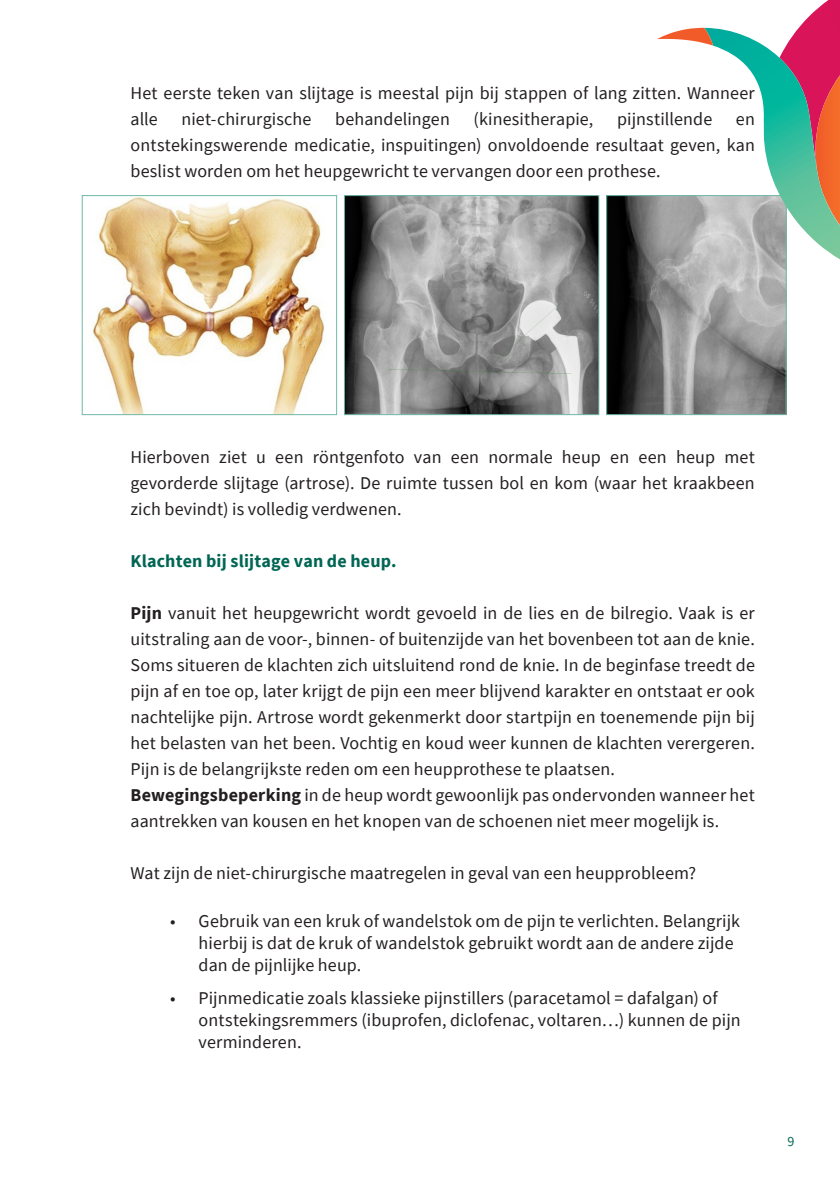
<style>
.page{position:relative;width:840px;height:1191px;background:#fff}
.page>*{position:absolute;margin:0;border:0;box-sizing:border-box;transform-origin:0 0}
.Body{font:18px/26px "Source Sans Pro";letter-spacing:.005em;color:#231f20}
.Titel_N4__vette_teks{font:700 18px "Source Sans Pro";letter-spacing:.01em;color:#006654}
.t1{font:14px "Source Sans Pro";color:#006654}
.s1{font-weight:700}
</style>
<div class="page">
<img style="left:92px;top:197px;width:233px;height:216px">
<div style="left:82px;top:195px;width:255px;height:220px;border:1px solid #70b9a7"></div>
<img style="left:346px;top:197px;width:251px;height:216px">
<div style="left:344px;top:195px;width:255px;height:220px;border:1px solid #70b9a7"></div>
<img style="left:607px;top:197px;width:177px;height:216px">
<div style="left:605px;top:195px;width:181px;height:220px;border:1px solid #70b9a7"></div>
<svg style="left:656px;top:0;width:183px;height:259px"></svg>
<p class="Body" style="left:130px;top:79px;width:625px">Het eerste teken van slijtage is meestal pijn bij stappen of lang zitten. Wanneer alle</p>
<p class="Body" style="left:181px;top:105px;width:131px">niet-chirurgische</p>
<p class="Body" style="left:335px;top:105px;width:116px">behandelingen</p>
<p class="Body" style="left:473px;top:105px;width:121px">(kinesitherapie,</p>
<p class="Body" style="left:616px;top:105px;width:97px">pijnstillende</p>
<p class="Body" style="left:130px;top:105px;width:625px;text-align:justify;text-indent:605px">en ontstekingswerende medicatie, inspuitingen) onvoldoende resultaat geven, kan beslist worden om het heupgewricht te vervangen door een prothese.</p>
<p class="Body" style="left:130px;top:443px;width:625px;text-align:justify">Hierboven ziet u een röntgenfoto van een normale heup en een heup met gevorderde slijtage (artrose). De ruimte tussen bol en kom (waar het kraakbeen zich bevindt) is volledig verdwenen.</p>
<p class="Titel_N4__vette_teks" style="left:130px;top:548px;width:267px">Klachten bij slijtage van de heup.</p>
<p class="Body" style="left:130px;top:599px;width:625px;text-align:justify"><span class="s1">Pijn</span> vanuit het heupgewricht wordt gevoeld in de lies en de bilregio. Vaak is er uitstraling aan de voor-, binnen- of buitenzijde van het bovenbeen tot aan de knie.<br>Soms situeren de klachten zich uitsluitend rond de knie. In de beginfase treedt de pijn af en toe op, later krijgt de pijn een meer blijvend karakter en ontstaat er ook nachtelijke pijn. Artrose wordt gekenmerkt door startpijn en toenemende pijn bij het belasten van het been. Vochtig en koud weer kunnen de klachten verergeren.<br>Pijn is de belangrijkste reden om een heupprothese te plaatsen.</p>
<p class="Body" style="left:130px;top:781px;width:625px"><span class="s1">Bewegingsbeperking</span> in de heup wordt gewoonlijk pas ondervonden wanneer het aantrekken van kousen en het knopen van de schoenen niet meer mogelijk is.</p>
<p class="Body" style="left:130px;top:859px;width:566px">Wat zijn de niet-chirurgische maatregelen in geval van een heupprobleem?</p>
<p class="Body" style="left:198px;top:909px;width:542px;line-height:22px;text-indent:-28px">• Gebruik van een kruk of wandelstok om de pijn te verlichten. Belangrijk hierbij is dat de kruk of wandelstok gebruikt wordt aan de andere zijde dan de pijnlijke heup.</p>
<p class="Body" style="left:198px;top:987px;width:543px;line-height:22px;text-indent:-28px">• Pijnmedicatie zoals klassieke pijnstillers (paracetamol = dafalgan) of ontstekingsremmers (ibuprofen, diclofenac, voltaren…) kunnen de pijn verminderen.</p>
<p class="t1" style="left:787px;top:1132px;width:8px">9</p>
</div>
